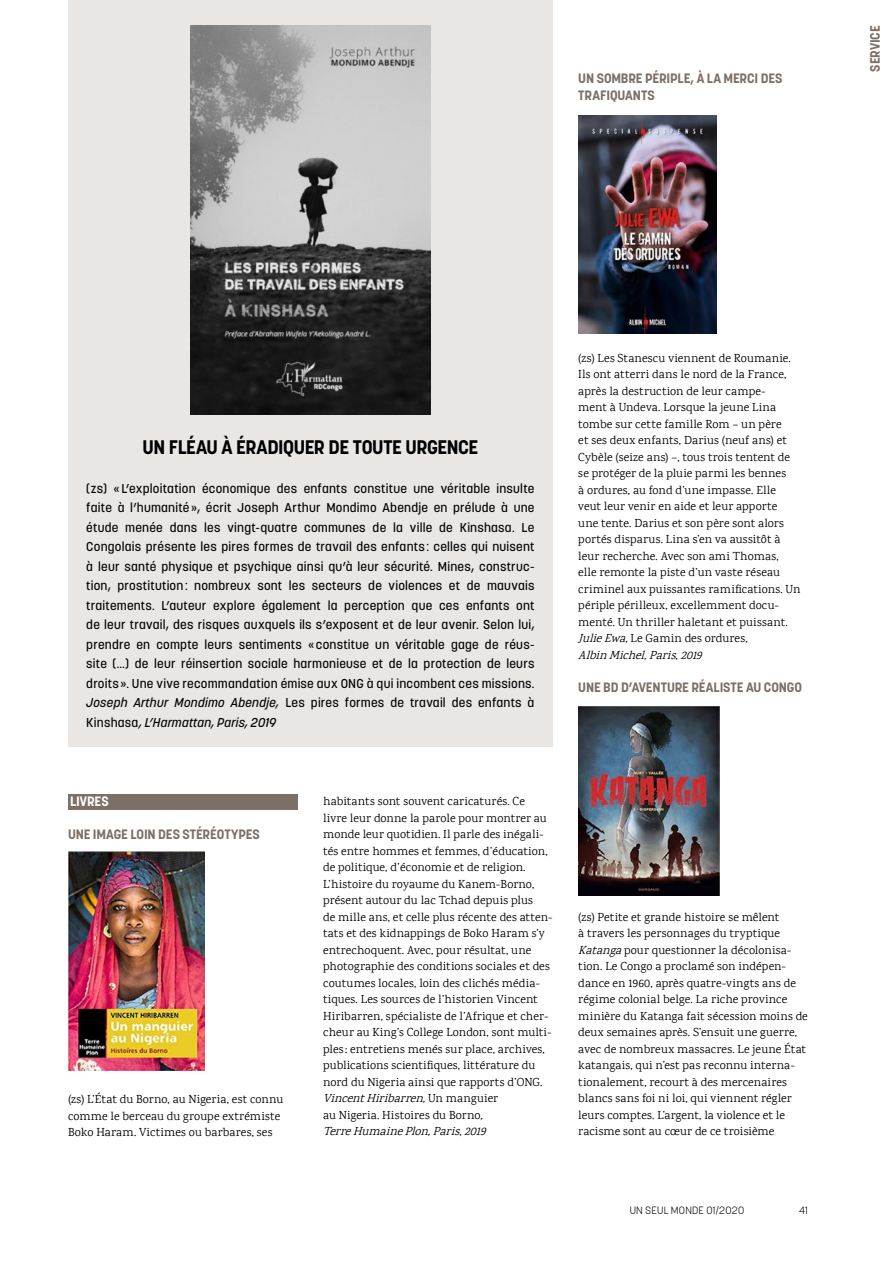
<style>
.page{position:relative;width:893px;height:1263px;background:#fff}
.page>*{position:absolute;margin:0;border:0;box-sizing:border-box;transform-origin:0 0}
.t1{font:700 19.5px "Korolev";letter-spacing:-.025em;color:#000}
.t2{font:700 13.5px/16.5px "Korolev";letter-spacing:-.01em;color:#7c6f66}
.t3{font:700 13.5px "Korolev";letter-spacing:-.005em;color:#fff}
.t4{font:500 12.75px/19.5px "Korolev";letter-spacing:.015em;color:#000;text-align:justify}
.t5{font:12px/16.5px "Karma";letter-spacing:.015em;color:#000}
.t6{font:300 10.5px "Korolev";letter-spacing:.02em;color:#000}
.s1{font-style:italic}
</style>
<div class="page">
<div style="left:68px;top:0;width:485px;height:746px;background:#e9e6e4"></div>
<div style="left:68px;top:794px;width:230px;height:15px;background:#7c6f66"></div>
<img style="left:68px;top:851px;width:136px;height:219px">
<img style="left:578px;top:116px;width:139px;height:218px">
<img style="left:578px;top:707px;width:141px;height:188px">
<img style="left:191px;top:26px;width:239px;height:389px">
<p class="t2" style="left:578px;top:70px;width:206px">UN SOMBRE PÉRIPLE, À LA MERCI DES<br>TRAFIQUANTS</p>
<p class="t2" style="left:867px;top:72px;width:48px;rotate:-90deg">SERVICE</p>
<h1 class="t1" style="left:143px;top:434px;width:337px">UN FLÉAU À ÉRADIQUER DE TOUTE URGENCE</h1>
<p class="t4" style="left:86px;top:478px;width:450px">(zs) «L’exploitation économique des enfants constitue une véritable insulte faite à l’humanité», écrit Joseph Arthur Mondimo Abendje en prélude à une étude menée dans les vingt-quatre communes de la ville de Kinshasa. Le Congolais présente les pires formes de travail des enfants : celles qui nuisent à leur santé physique et psychique ainsi qu’à leur sécurité. Mines, construc&shy;tion, prostitution: nombreux sont les secteurs de violences et de mauvais traitements. L’auteur explore également la perception que ces enfants ont de leur travail, des risques auxquels ils s’exposent et de leur avenir. Selon lui, prendre en compte leurs sentiments «constitue un véritable gage de réus&shy;site (…) de leur réinsertion sociale harmonieuse et de la protection de leurs droits». Une vive recommandation émise aux ONG à qui incombent ces missions.<br><span class="s1">Joseph Arthur Mondimo Abendje,</span> Les pires formes de travail des enfants à Kinshasa<span class="s1">, L’Harmattan, Paris, 2019</span></p>
<p class="t5" style="left:578px;top:349px;width:224px">(zs) Les Stanescu viennent de Roumanie.<br>Ils ont atterri dans le nord de la France, après la destruction de leur campe-<br>ment à Undeva. Lorsque la jeune Lina tombe sur cette famille Rom – un père<br>et ses deux enfants, Darius (neuf ans) et Cybèle (seize ans) –, tous trois tentent de se protéger de la pluie parmi les bennes<br>à ordures, au fond d’une impasse. Elle veut leur venir en aide et leur apporte<br>une tente. Darius et son père sont alors portés disparus. Lina s’en va aussitôt à leur recherche. Avec son ami Thomas,<br>elle remonte la piste d’un vaste réseau criminel aux puissantes ramifications. Un périple périlleux, excellemment docu&shy;menté. Un thriller haletant et puissant.<br><span class="s1">JulieEwa,</span>Le Gamin des ordures<span class="s1">, AlbinMichel,Paris,2019</span></p>
<p class="t2" style="left:578px;top:678px;width:225px">UNE BD D’AVENTURE RÉALISTE AU CONGO</p>
<p class="t3" style="left:70px;top:793px;width:40px">LIVRES</p>
<p class="t2" style="left:68px;top:826px;width:193px">UNE IMAGE LOIN DES STÉRÉOTYPES</p>
<p class="t5" style="left:68px;top:1091px;width:217px">(zs) L’État du Borno, au Nigeria, est connu comme le berceau du groupe extrémiste<br>Boko Haram. Victimes ou barbares, ses</p>
<p class="t5" style="left:323px;top:793px;width:231px">habitants sont souvent caricaturés. Ce<br>livre leur donne la parole pour montrer au monde leur quotidien. Il parle des inégali&shy;tés entre hommes et femmes, d’éducation, de politique, d’économie et de religion.<br>L’histoire du royaume du Kanem-Borno, présent autour du lac Tchad depuis plus<br>de mille ans, et celle plus récente des atten&shy;tats et des kidnappings de Boko Haram s’y entrechoquent. Avec, pour résultat, une photographie des conditions sociales et des coutumes locales, loin des clichés média&shy;tiques. Les sources de l’historien Vincent Hiribarren, spécialiste de l’Afrique et cher&shy;cheur au King’s College London, sont multi&shy;ples: entretiens menés sur place, archives, publications scientifiques, littérature du nord du Nigeria ainsi que rapports d’ONG.<br><span class="s1">VincentHiribarren,</span>U n m a n g u i e r<br>au Nigeria. Histoires du Borno<span class="s1">, TerreHumainePlon,Paris,2019</span></p>
<p class="t5" style="left:578px;top:908px;width:231px">(zs) Petite et grande histoire se mêlent<br>à travers les personnages du tryptique <span class="s1">Katanga</span>pour questionner la décolonisa&shy;tion. Le Congo a proclamé son indépen&shy;dance en 1960, après quatre-vingts ans de régime colonial belge. La riche province minière du Katanga fait sécession moins de deux semaines après. S’ensuit une guerre, avec de nombreux massacres. Le jeune État katangais, qui n’est pas reconnu interna&shy;tionalement, recourt à des mercenaires blancs sans foi ni loi, qui viennent régler leurs comptes. L’argent, la violence et le racisme sont au cœur de ce troisième</p>
<p class="t6" style="left:630px;top:1204px;width:116px">UN SEUL MONDE 01/2020</p>
<p class="t6" style="left:799px;top:1204px;width:10px">41</p>
</div>
